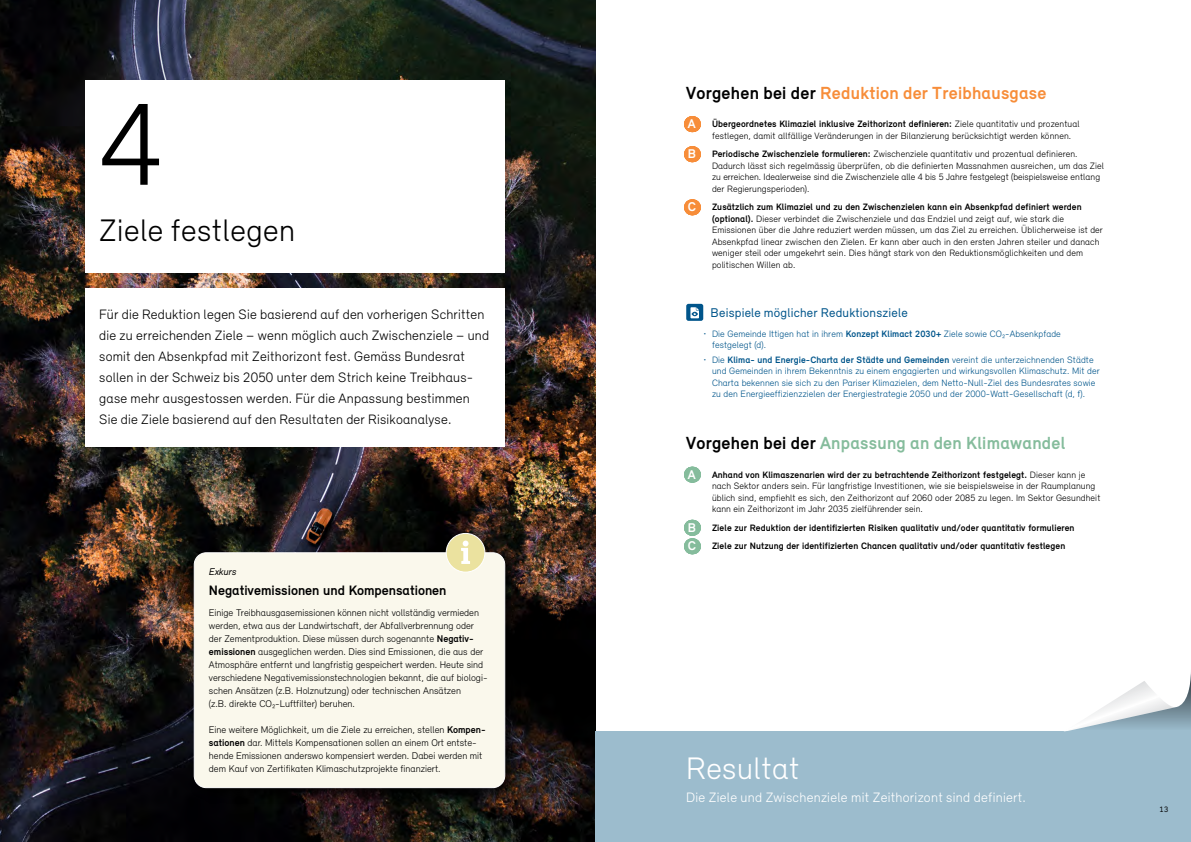
<style>
.page{position:relative;width:1191px;height:842px;background:#fff}
.page>*{position:absolute;margin:0;border:0;box-sizing:border-box;transform-origin:0 0}
.t1{font:300 120px "Relevant";color:#000}
.t2{font:300 32px "Relevant";letter-spacing:.015em;color:#000}
.t3{font:300 32px "Relevant";letter-spacing:.015em;color:#fff}
.t4{font:700 18px "Relevant";letter-spacing:.015em;color:#f78d39}
.t5{font:700 18px "Relevant";letter-spacing:.015em;color:#85bc9c}
.t6{font:300 14px/21px "Relevant";letter-spacing:.015em;color:#000}
.t7{font:300 14px "Relevant";letter-spacing:.02em;color:#fff}
.t8{font:700 14px "Relevant";color:#000}
.t9{font:13px "Relevant";letter-spacing:.015em;color:#00558b}
.t10{font:300 10px/13px "Relevant";color:#000}
.t11{font:italic 10px "Relevant";color:#000}
.t12{font:300 9.5px/11.5px "Relevant";letter-spacing:.01em;color:#000}
.t13{font:300 9.5px/11.5px "Relevant";letter-spacing:.01em;color:#00558b}
.t14{font:700 9.5px/18.6px "Relevant";letter-spacing:.01em;color:#000}
.t15{font:8px "Relevant";color:#000}
.s1{font-weight:700}
.s2{color:#000}
.s3{font-weight:700;font-size:13px;color:#fff}
.s4{font-size:13px;color:#fff}
</style>
<div class="page">
<img style="left:0;top:0;width:595px;height:842px">
<svg style="left:692px;top:116px;width:1px;height:16px"></svg>
<svg style="left:692px;top:146px;width:1px;height:16px"></svg>
<svg style="left:692px;top:199px;width:1px;height:16px"></svg>
<svg style="left:692px;top:467px;width:1px;height:16px"></svg>
<svg style="left:692px;top:520px;width:1px;height:34px"></svg>
<div style="left:686px;top:304px;width:17px;height:17px;background:#00558b;border-radius:2px"></div>
<svg style="left:690px;top:307px;width:9px;height:11px"></svg>
<div style="left:595px;top:732px;width:596px;height:110px;background:#9cbccd"></div>
<div style="left:85px;top:81px;width:420px;height:192px;background:#fff"></div>
<div style="left:85px;top:288px;width:420px;height:158px;background:#fff"></div>
<svg style="left:1063px;top:673px;width:128px;height:59px"></svg>
<div style="left:190px;top:530px;width:330px;height:273px;background:#000;opacity:.75"></div>
<div style="left:194px;top:553px;width:311px;height:235px;background:#faf8ec;border-radius:12px"></div>
<div style="left:194px;top:552px;width:311px;height:236px;border:1px solid #fff;border-radius:12px"></div>
<div style="left:446px;top:533px;width:39px;height:39px;background:#ebe29f;border-radius:50%"></div>
<div style="left:446px;top:533px;width:39px;height:40px;border:1px solid #fff;border-radius:50%"></div>
<svg style="left:461px;top:541px;width:9px;height:23px"></svg>
<h1 class="t1" style="left:99px;top:72px;width:65px">4</h1>
<h2 class="t2" style="left:99px;top:211px;width:197px">Ziele festlegen</h2>
<p class="t6" style="left:99px;top:303px;width:391px">Für die Reduktion legen Sie basierend auf den vorherigen Schritten die zu erreichenden Ziele – wenn möglich auch Zwischenziele – und somit den Absenkpfad mit Zeithorizont fest. Gemäss Bundesrat sollen in der Schweiz bis 2050 unter dem Strich keine Treibhaus&shy;gase mehr ausgestossen werden. Für die Anpassung bestimmen Sie die Ziele basierend auf den Resultaten der Risikoanalyse.</p>
<p class="t11" style="left:209px;top:565px;width:29px">Exkurs</p>
<h3 class="t8" style="left:209px;top:581px;width:239px">Negativemissionen und Kompensationen</h3>
<p class="t10" style="left:209px;top:606px;width:280px">Einige Treibhausgasemissionen können nicht vollständig vermieden werden, etwa aus der Landwirtschaft, der Abfallverbrennung oder der Zementproduktion. Diese müssen durch sogenannte <span class="s1">Negativ&shy;emissionen</span> ausgeglichen werden. Dies sind Emissionen, die aus der Atmosphäre entfernt und langfristig gespeichert werden. Heute sind verschiedene Negativemissionstechnologien bekannt, die auf biologi&shy;schen Ansätzen (z.B. Holznutzung) oder technischen Ansätzen<br>(z.B. direkte CO₂-Luftfilter) beruhen.</p>
<p class="t10" style="left:209px;top:723px;width:278px">Eine weitere Möglichkeit, um die Ziele zu erreichen, stellen <span class="s1">Kompen&shy;sationen</span> dar. Mittels Kompensationen sollen an einem Ort entste&shy;hende Emissionen anderswo kompensiert werden. Dabei werden mit dem Kauf von Zertifikaten Klimaschutzprojekte finanziert.</p>
<h3 class="t4" style="left:686px;top:81px;width:362px"><span class="s2">Vorgehen bei der</span> Reduktion der Treibhausgase</h3>
<p class="t12" style="left:712px;top:118px;width:369px;text-indent:-24px"><span class="s3">A</span> <span class="s1">Übergeordnetes Klimaziel inklusive Zeithorizont definieren:</span> Ziele quantitativ und prozentual festlegen, damit allfällige Veränderungen in der Bilanzierung berücksichtigt werden können.</p>
<p class="t12" style="left:712px;top:148px;width:393px;text-indent:-24px"><span class="s3">B</span> <span class="s1">Periodische Zwischenziele formulieren:</span> Zwischenziele quantitativ und prozentual definieren.<br>Dadurch lässt sich regelmässig überprüfen, ob die definierten Massnahmen ausreichen, um das Ziel zu erreichen. Idealerweise sind die Zwischenziele alle 4 bis 5 Jahre festgelegt (beispielsweise entlang der Regierungsperioden).</p>
<p class="t12" style="left:712px;top:201px;width:392px;text-indent:-24px"><span class="s3">C</span> <span class="s1">Zusätzlich zum Klimaziel und zu den Zwischenzielen kann ein Absenkpfad definiert werden (optional).</span> Dieser verbindet die Zwischenziele und das Endziel und zeigt auf, wie stark die Emissionen über die Jahre reduziert werden müssen, um das Ziel zu erreichen. Üblicherweise ist der Absenkpfad linear zwischen den Zielen. Er kann aber auch in den ersten Jahren steiler und danach weniger steil oder umgekehrt sein. Dies hängt stark von den Reduktionsmöglichkeiten und dem politischen Willen ab.</p>
<h3 class="t9" style="left:710px;top:305px;width:199px">Beispiele möglicher Reduktionsziele</h3>
<p class="t13" style="left:712px;top:328px;width:350px;text-indent:-9px">• Die Gemeinde Ittigen hat in ihrem <span class="s1">Konzept Klimact 2030+</span> Ziele sowie CO2-Absenkpfade festgelegt (d).</p>
<p class="t13" style="left:712px;top:354px;width:389px;text-indent:-9px">• Die <span class="s1">Klima- und Energie-Charta der Städte und Gemeinden</span> vereint die unterzeichnenden Städte und Gemeinden in ihrem Bekenntnis zu einem engagierten und wirkungsvollen Klimaschutz. Mit der Charta bekennen sie sich zu den Pariser Klimazielen, dem Netto-Null-Ziel des Bundesrates sowie zu den Energieeffizienzzielen der Energiestrategie 2050 und der 2000-Watt-Gesellschaft (d, f).</p>
<h3 class="t5" style="left:686px;top:432px;width:381px"><span class="s2">Vorgehen bei der</span> Anpassung an den Klimawandel</h3>
<p class="t12" style="left:712px;top:468px;width:390px;text-indent:-24px"><span class="s3">A</span> <span class="s1">Anhand von Klimaszenarien wird der zu betrachtende Zeithorizont festgelegt.</span> Dieser kann je nach Sektor anders sein. Für langfristige Investitionen, wie sie beispielsweise in der Raumplanung üblich sind, empfiehlt es sich, den Zeithorizont auf 2060 oder 2085 zu legen. Im Sektor Gesundheit kann ein Zeithorizont im Jahr 2035 zielführender sein.</p>
<p class="t14" style="left:688px;top:518px;width:388px"><span class="s4">B</span> Ziele zur Reduktion der identifizierten Risiken qualitativ und/oder quantitativ formulieren<br><span class="s4">C</span> Ziele zur Nutzung der identifizierten Chancen qualitativ und/oder quantitativ festlegen</p>
<h2 class="t3" style="left:686px;top:749px;width:115px">Resultat</h2>
<h3 class="t7" style="left:686px;top:789px;width:341px">Die Ziele und Zwischenziele mit Zeithorizont sind definiert.</h3>
<p class="t15" style="left:1159px;top:804px;width:10px">13</p>
</div>
